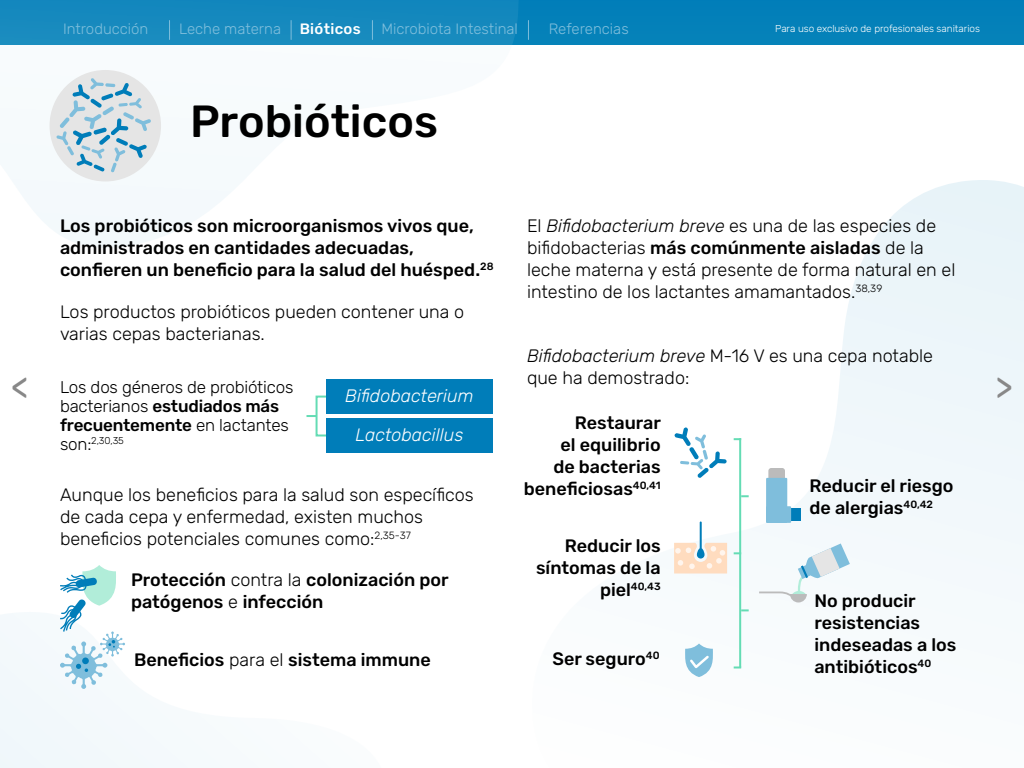
<style>
.page{position:relative;width:1024px;height:768px;background:#fff}
.page>*{position:absolute;margin:0;border:0;box-sizing:border-box;transform-origin:0 0}
.t1{font:500 45px "Rubik";color:#000}
.t2{font:35px "Rubik";color:#888}
.Copy{font:300 18px/22px "Rubik";color:#000}
.Copy-2{font:500 18px/22px "Rubik";color:#000}
.Copy-3{font:italic 300 18px "Rubik";color:#fff}
.Copy-4{font:300 17px/19px "Rubik";letter-spacing:-.01em;color:#000}
.t3{font:300 15px "Rubik";color:#7fbedc}
.Copy-5{font:500 10.5px "Rubik";color:#000}
.t4{font:300 10px "Rubik";letter-spacing:-.01em;color:#fff}
.Copy-6{font:300 9.9px "Rubik";color:#000}
.s1{font-weight:500;color:#fff}
.s2{font-style:italic}
.s3{font-weight:500}
.s4{font-size:17px}
.s5{font-size:18px}
.s6{font-weight:300}
</style>
<div class="page">
<svg style="left:698px;top:180px;width:326px;height:489px;fill:#f5fafc"></svg>
<svg style="left:12px;top:70px;width:219px;height:178px;fill:#f5fafc"></svg>
<svg style="left:0;top:613px;width:188px;height:155px;fill:#f4f9fc"></svg>
<div style="left:0;top:0;width:1024px;height:45px;background:#0480b9"></div>
<div style="left:50px;top:70px;width:111px;height:111px;background:#e5e5e5;border-radius:50%"></div>
<svg style="left:56px;top:78px;width:95px;height:94px"></svg>
<div style="left:316px;top:396px;width:12px;height:41px;border:2px solid #64dcb4"></div>
<svg style="left:306px;top:415px;width:10px;height:2px"></svg>
<div style="left:326px;top:380px;width:167px;height:34px;background:#007db9"></div>
<div style="left:326px;top:418px;width:167px;height:35px;background:#007db9"></div>
<svg style="left:59px;top:565px;width:66px;height:124px"></svg>
<hr style="left:739px;top:438px;width:2px;height:230px;background:#64dcb4">
<svg style="left:741px;top:495px;width:8px;height:2px"></svg>
<svg style="left:741px;top:609px;width:8px;height:2px"></svg>
<svg style="left:674px;top:427px;width:53px;height:51px"></svg>
<svg style="left:685px;top:644px;width:30px;height:33px"></svg>
<svg style="left:759px;top:544px;width:91px;height:58px"></svg>
<svg style="left:674px;top:522px;width:53px;height:52px"></svg>
<svg style="left:791px;top:509px;width:10px;height:12px"></svg>
<div style="left:768px;top:468px;width:17px;height:13px;background:#bbb;border-radius:3px"></div>
<div style="left:766px;top:478px;width:21px;height:45px;background:#7fbedc"></div>
<div style="left:766px;top:506px;width:25px;height:17px;background:#7fbedc"></div>
<div style="left:0;top:0;width:518px;height:45px;background:#1689be"></div>
<svg style="left:528px;top:20px;width:1px;height:20px"></svg>
<p class="t3" style="left:63px;top:20px;width:87px">Introducción</p>
<p class="t3" style="left:179px;top:20px;width:183px">Leche materna <span class="s1">Bióticos</span></p>
<p class="t3" style="left:381px;top:20px;width:138px">Microbiota Intestinal</p>
<p class="t3" style="left:549px;top:20px;width:81px">Referencias</p>
<p class="t1" style="left:190px;top:95px;width:250px">Probióticos</p>
<p class="t4" style="left:775px;top:23px;width:206px">Para uso exclusivo de profesionales sanitarios</p>
<p class="Copy-2" style="left:60px;top:215px;width:435px">Los probióticos son microorganismos vivos que, administrados en cantidades adecuadas, confieren un beneficio para la salud del huésped.<sup>28</sup></p>
<p class="Copy" style="left:60px;top:301px;width:406px">Los productos probióticos pueden contener una o varias cepas bacterianas.</p>
<p class="Copy" style="left:527px;top:215px;width:430px">El <span class="s2">Bifidobacterium breve</span> es una de las especies de bifidobacterias <span class="s3">más comúnmente aisladas</span> de la leche materna y está presente de forma natural en el intestino de los lactantes amamantados.<sup>38,39</sup></p>
<p class="Copy" style="left:527px;top:345px;width:408px"><span class="s2">Bifidobacterium breve</span> M-16 V es una cepa notable que ha demostrado:</p>
<h2 class="t2" style="left:11px;top:368px;width:19px">&lt;</h2>
<h2 class="t2" style="left:995px;top:368px;width:19px">&gt;</h2>
<p class="Copy-4" style="left:60px;top:378px;width:235px">Los dos géneros de probióticos bacterianos <span class="s3">estudiados más frecuentemente</span> en lactantes</p>
<p class="Copy-6" style="left:60px;top:435px;width:65px"><span class="s4">son:</span>2,30,35</p>
<p class="Copy-3" style="left:345px;top:386px;width:130px">Bifidobacterium</p>
<p class="Copy-3" style="left:356px;top:425px;width:109px">Lactobacillus</p>
<p class="Copy-2" style="left:524px;top:413px;width:139px;text-align:right">Restaurar<br>el equilibrio<br>de bacterias beneficiosas<sup>40,41</sup></p>
<p class="Copy-2" style="left:810px;top:475px;width:146px">Reducir el riesgo de alergias<sup>40,42</sup></p>
<p class="Copy" style="left:60px;top:484px;width:415px">Aunque los beneficios para la salud son específicos de cada cepa y enfermedad, existen muchos beneficios potenciales comunes como:<sup>2,35-37</sup></p>
<p class="Copy-2" style="left:536px;top:536px;width:126px;text-align:right">Reducir los síntomas de la</p>
<p class="Copy-5" style="left:600px;top:581px;width:62px"><span class="s5">piel</span>40,43</p>
<p class="Copy-2" style="left:131px;top:569px;width:319px">Protección <span class="s6">contra la</span> colonización por patógenos <span class="s6">e</span> infección</p>
<p class="Copy-2" style="left:814px;top:591px;width:144px">No producir resistencias indeseadas a los antibióticos<sup>40</sup></p>
<p class="Copy-2" style="left:552px;top:649px;width:109px">Ser seguro<sup>40</sup></p>
<p class="Copy-2" style="left:134px;top:649px;width:298px">Beneficios <span class="s6">para el</span> sistema immune</p>
</div>
